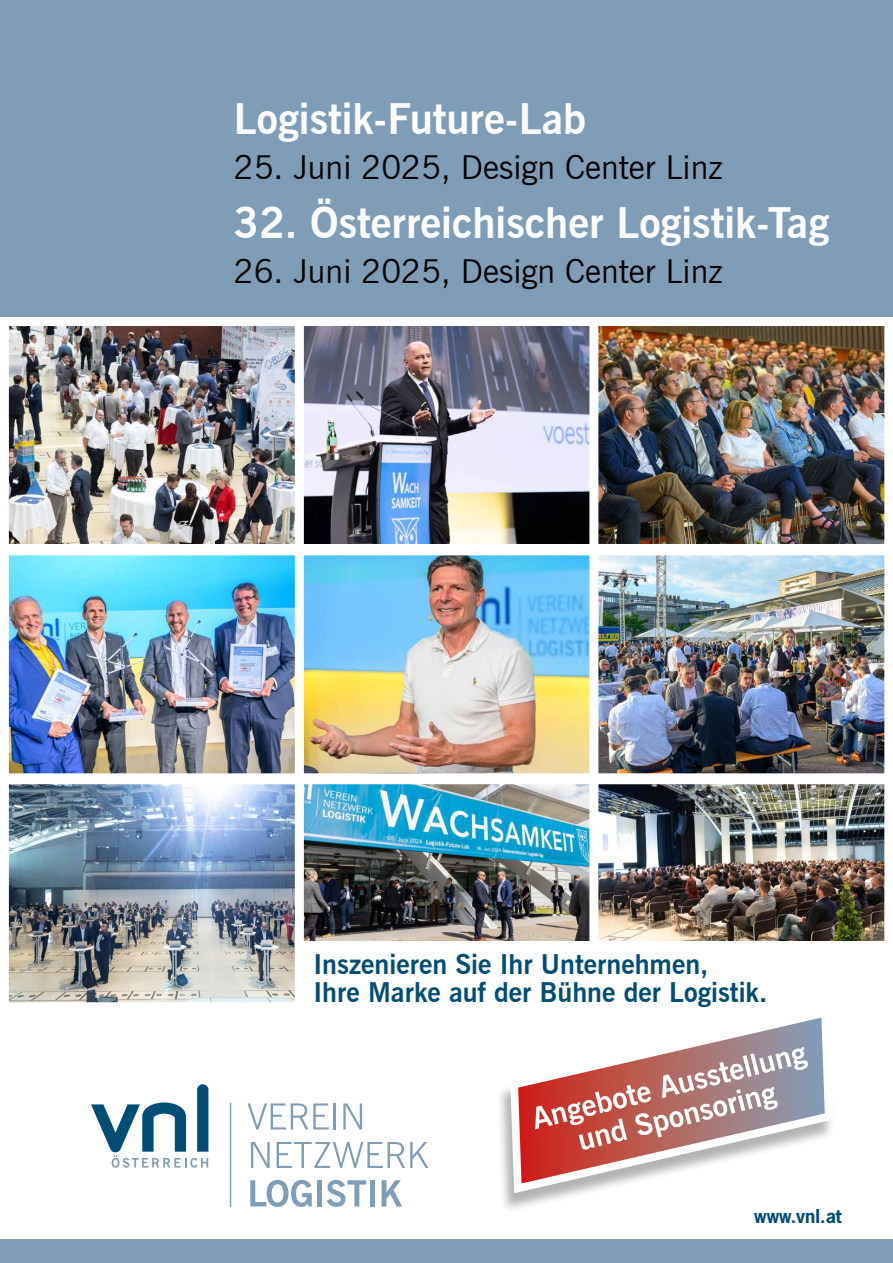
<style>
.page{position:relative;width:893px;height:1263px;background:#fff}
.page>*{position:absolute;margin:0;border:0;box-sizing:border-box;transform-origin:0 0}
.t1{font:700 42px "News Gothic BT";color:#fff}
.t2{font:33px "News Gothic BT";color:#000}
.t3{font:700 27px/28.5px "News Gothic BT";color:#004d76}
.t4{font:700 18px "News Gothic Std";color:#004d76}
</style>
<div class="page">
<div style="left:0;top:0;width:893px;height:317px;background:#809db7"></div>
<div style="left:0;top:1239px;width:893px;height:24px;background:#809eb8"></div>
<svg style="left:250px;top:1180px;width:62px;height:27px"></svg>
<div style="left:317px;top:1180px;width:5px;height:26px;background:#809db7"></div>
<svg style="left:327px;top:1180px;width:39px;height:27px"></svg>
<div style="left:370px;top:1180px;width:5px;height:26px;background:#809db7"></div>
<svg style="left:382px;top:1180px;width:20px;height:26px"></svg>
<svg style="left:251px;top:1142px;width:19px;height:26px"></svg>
<svg style="left:277px;top:1142px;width:151px;height:26px"></svg>
<svg style="left:247px;top:1103px;width:82px;height:26px"></svg>
<hr style="left:334px;top:1103px;width:2px;height:26px;background:#809db7">
<svg style="left:343px;top:1103px;width:19px;height:26px"></svg>
<hr style="left:230px;top:1103px;width:1px;height:104px;background:#809db7">
<svg style="left:91px;top:1084px;width:117px;height:84px"></svg>
<img style="left:10px;top:327px;width:873px;height:216px">
<div style="left:0;top:317px;width:304px;height:236px;border:9px solid #fff"></div>
<div style="left:295px;top:317px;width:304px;height:236px;border:9px solid #fff"></div>
<div style="left:589px;top:317px;width:304px;height:236px;border:9px solid #fff"></div>
<img style="left:10px;top:556px;width:284px;height:216px">
<div style="left:0;top:546px;width:304px;height:236px;border:9px solid #fff"></div>
<img style="left:305px;top:556px;width:578px;height:216px">
<div style="left:295px;top:546px;width:304px;height:236px;border:9px solid #fff"></div>
<div style="left:589px;top:546px;width:304px;height:236px;border:9px solid #fff"></div>
<img style="left:10px;top:785px;width:284px;height:216px">
<div style="left:0;top:775px;width:304px;height:236px;border:9px solid #fff"></div>
<img style="left:305px;top:785px;width:284px;height:156px">
<div style="left:295px;top:775px;width:304px;height:236px;border:9px solid #fff"></div>
<img style="left:599px;top:785px;width:284px;height:156px">
<div style="left:589px;top:775px;width:304px;height:236px;border:9px solid #fff"></div>
<div style="left:304px;top:941px;width:589px;height:84px;background:#fff"></div>
<div style="left:496px;top:1012px;width:340px;height:201px;background:#000;opacity:.3"></div>
<svg style="left:506px;top:1012px;width:330px;height:186px"></svg>
<svg style="left:535px;top:1047px;width:273px;height:103px"></svg>
<h1 class="t1" style="left:234px;top:103px;width:354px">Logistik-Future-Lab</h1>
<p class="t2" style="left:234px;top:154px;width:490px">25. Juni 2025, Design Center Linz</p>
<h1 class="t1" style="left:234px;top:207px;width:597px">32. Österreichischer Logistik-Tag</h1>
<p class="t2" style="left:234px;top:259px;width:490px">26. Juni 2025, Design Center Linz</p>
<p class="t3" style="left:313px;top:952px;width:455px">Inszenieren Sie Ihr Unternehmen,<br>Ihre Marke auf der Bühne der Logistik.</p>
<p class="t4" style="left:754px;top:1205px;width:89px">www.vnl.at</p>
</div>
